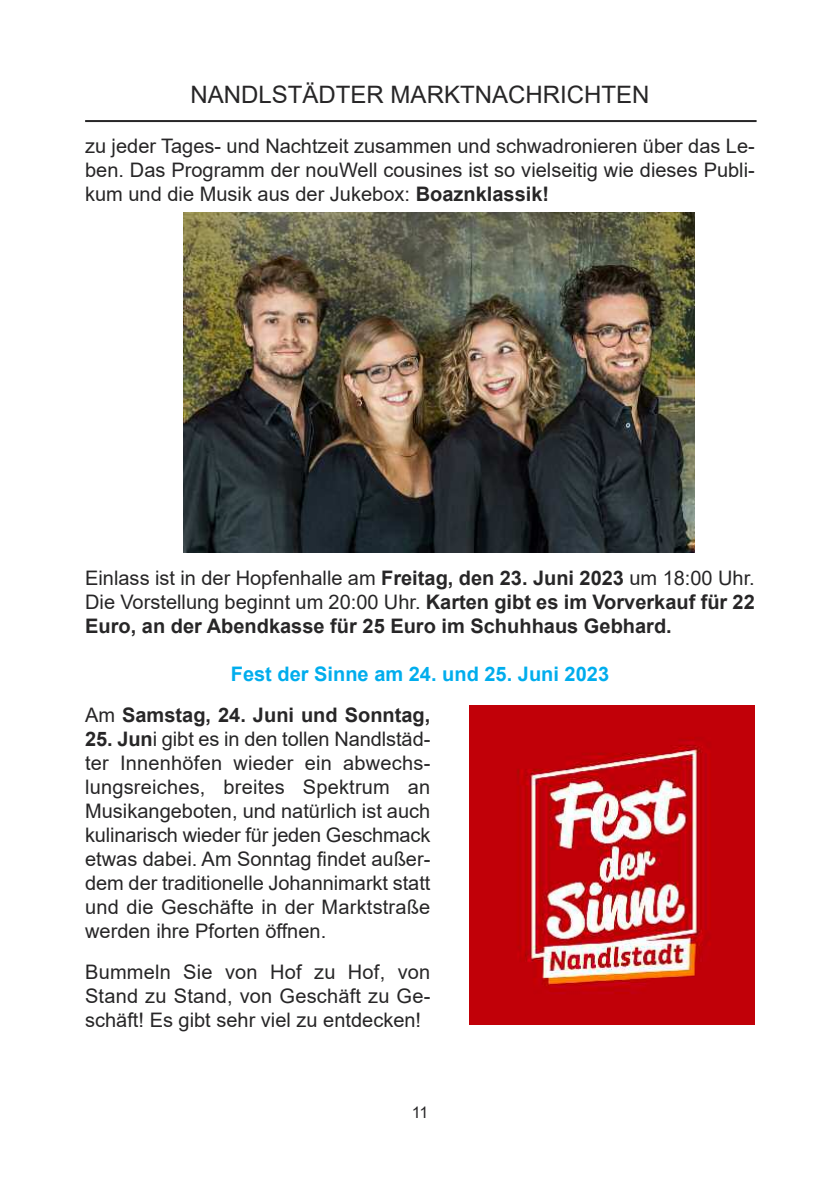
<style>
.page{position:relative;width:840px;height:1191px;background:#fff}
.page>*{position:absolute;margin:0;border:0;box-sizing:border-box;transform-origin:0 0}
.t1{font:24px "Arial";color:#272627}
.t2{font:20px/24px "Arial";color:#272627;text-align:justify}
.t3{font:700 20px/24px "Arial";color:#272627;text-align:justify}
.t4{font:700 20px/40.8px "Arial";color:#00aded}
.t5{font:16px "Arial";color:#272627}
.s1{font-weight:700}
.s2{font-weight:400}
.s3{font-weight:400;color:#272627}
.s4{color:#272627}
</style>
<div class="page">
<hr style="left:85px;top:120px;width:671px;height:2px;background:#272627">
<img style="left:184px;top:212px;width:510px;height:340px">
<img style="left:469px;top:705px;width:285px;height:319px">
<p class="t1" style="left:190px;top:81px;width:460px">NANDLSTÄDTER MARKTNACHRICHTEN</p>
<p class="t2" style="left:85px;top:134px;width:670px">zu jeder Tages- und Nachtzeit zusammen und schwadronieren über das Le&shy;ben. Das Programm der nouWell cousines ist so vielseitig wie dieses Publi&shy;kum und die Musik aus der Jukebox: <span class="s1">Boaznklassik!</span></p>
<p class="t3" style="left:85px;top:566px;width:670px"><span class="s2">Einlass ist in der Hopfenhalle am</span> Freitag, den 23. Juni 2023 <span class="s2">um 18:00 Uhr.<br>Die Vorstellung beginnt um 20:00 Uhr.</span> Karten gibt es im Vorverkauf für 22<br>Euro, an der Abendkasse für 25 Euro im Schuhhaus Gebhard.</p>
<p class="t4" style="left:85px;top:654px;width:525px;text-indent:146px">Fest der Sinne am 24. und 25. Juni 2023<br><span class="s3">Am</span> <span class="s4">Samstag, 24. Juni und Sonntag,</span></p>
<p class="t2" style="left:85px;top:727px;width:346px"><span class="s1">25. Jun</span>i gibt es in den tollen Nandlstäd&shy;ter Innenhöfen wieder ein abwechs&shy;lungsreiches, breites Spektrum an Musikangeboten, und natürlich ist auch kulinarisch wieder für jeden Geschmack etwas dabei. Am Sonntag findet außer&shy;dem der traditionelle Johannimarkt statt und die Geschäfte in der Marktstraße werden ihre Pforten öffnen.</p>
<p class="t2" style="left:85px;top:960px;width:346px">Bummeln Sie von Hof zu Hof, von Stand zu Stand, von Geschäft zu Ge&shy;schäft! Es gibt sehr viel zu entdecken!</p>
<p class="t5" style="left:411px;top:1103px;width:18px">11</p>
</div>
